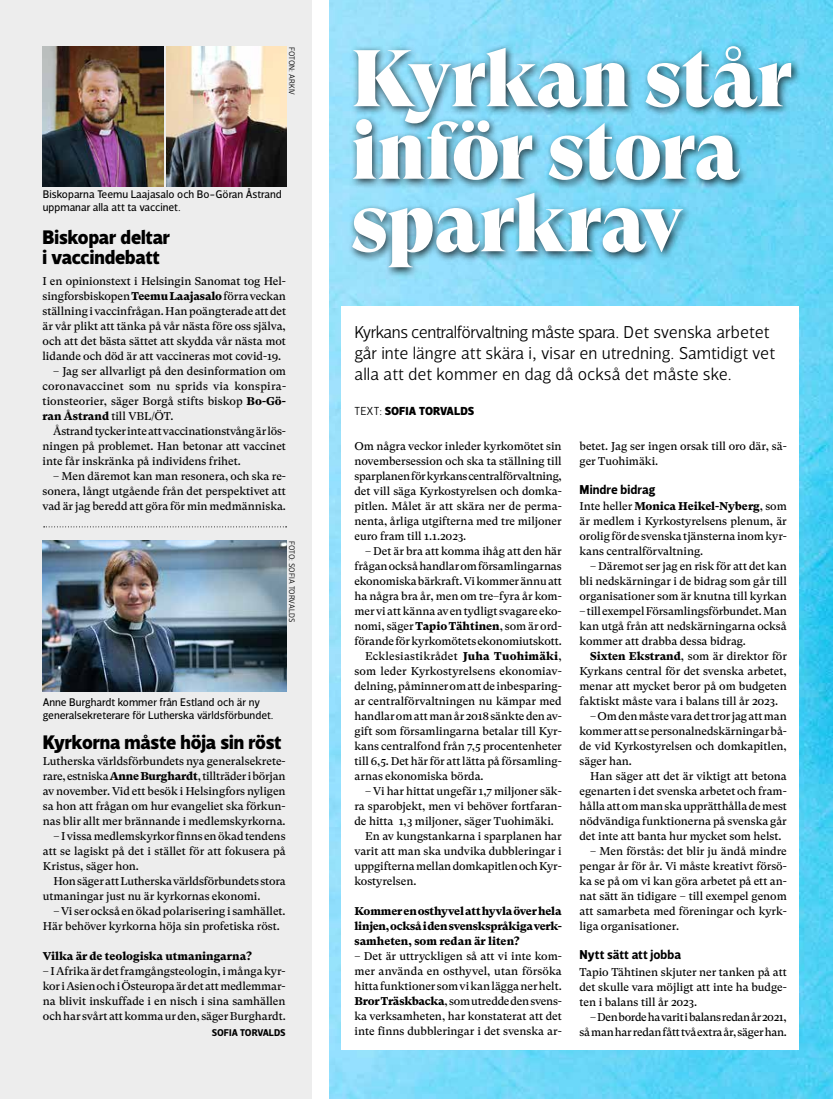
<style>
.page{position:relative;width:833px;height:1099px;background:#fff}
.page>*{position:absolute;margin:0;border:0;box-sizing:border-box;transform-origin:0 0}
.t1{font:80px/72.5px "GT Super Display Super";letter-spacing:-.02em;color:#fff}
.t2{font:900 20px/20px "Velino Sans";letter-spacing:-.005em;color:#000}
.t3{font:300 17.5px/21.2px "Velino Sans";letter-spacing:-.005em;color:#000}
.t4{font:700 13.12px "Velino Sans";letter-spacing:.005em;color:#000}
.t5{font:900 11.88px "Velino Sans";color:#000}
.t6{font:11.25px/15px "GT Super Text";letter-spacing:-.005em;color:#000;text-align:justify}
.t7{font:11.25px/13.1px "Velino Sans";color:#000}
.t8{font:900 11.25px/15px "GT Super Text";letter-spacing:-.01em;color:#000;text-align:justify}
.t9{font:11.25px/15px "GT Super Text";letter-spacing:-.03em;color:#000;text-align:right}
.t10{font:11.25px "GT Super Text";letter-spacing:.015em;color:#000}
.t11{font:700 10px "Velino Sans";letter-spacing:-.005em;color:#000}
.t12{font:300 8.12px "Velino Sans";letter-spacing:.01em;color:#000}
.s1{font-weight:900}
.s2{font-weight:300}
</style>
<div class="page">
<img style="left:330px;top:0;width:503px;height:136px">
<img style="left:330px;top:136px;width:503px;height:962px">
<div style="left:0;top:0;width:312px;height:1098px;background:#ededed"></div>
<img style="left:43px;top:46px;width:120px;height:141px">
<img style="left:166px;top:46px;width:120px;height:141px">
<div style="left:341px;top:306px;width:457px;height:743px;background:#fff"></div>
<svg style="left:44px;top:526px;width:243px;height:1px"></svg>
<img style="left:43px;top:540px;width:243px;height:151px">
<div style="left:348px;top:41px;width:453px;height:237px;background:#000;opacity:.75"></div>
<p class="t12" style="left:297px;top:47px;width:50px;rotate:90deg">FOTON: ARKIV</p>
<p class="t7" style="left:43px;top:188px;width:240px">Biskoparna Teemu Laajasalo och Bo-Göran Åstrand uppmanar alla att ta vaccinet.</p>
<h2 class="t2" style="left:43px;top:227px;width:129px">Biskopar deltar i vaccindebatt</h2>
<p class="t6" style="left:43px;top:274px;width:245px">I en opinionstext i Helsingin Sanomat tog Hel&shy;singforsbiskopen <span class="s1">Teemu Laajasalo</span> förra veckan ställning i vaccinfrågan. Han poängterade att det är vår plikt att tänka på vår nästa före oss själva, och att det bästa sättet att skydda vår nästa mot lidande och död är att vaccineras mot covid-19.</p>
<p class="t6" style="left:43px;top:364px;width:245px;text-indent:11px">– Jag ser allvarligt på den desinformation om coronavaccinet som nu sprids via konspira&shy;tionsteorier, säger Borgå stifts biskop <span class="s1">Bo-Gö&shy;ran Åstrand</span> till VBL/ÖT.</p>
<p class="t6" style="left:43px;top:424px;width:245px;text-indent:11px">Åstrand tycker inte att vaccinationstvång är lös&shy;ningen på problemet. Han betonar att vaccinet inte får inskränka på individens frihet.</p>
<p class="t6" style="left:43px;top:469px;width:245px;text-indent:11px">– Men däremot kan man resonera, och ska re&shy;sonera, långt utgående från det perspektivet att vad är jag beredd att göra för min medmänniska.</p>
<p class="t12" style="left:297px;top:540px;width:83px;rotate:90deg">FOTO: SOFIA TORVALDS</p>
<p class="t7" style="left:43px;top:695px;width:232px">Anne Burghardt kommer från Estland och är ny generalsekreterare för Lutherska världsförbundet.</p>
<h2 class="t2" style="left:43px;top:732px;width:240px">Kyrkorna måste höja sin röst</h2>
<p class="t6" style="left:43px;top:754px;width:244px">Lutherska världsförbundets nya generalsekrete&shy;rare, estniska <span class="s1">Anne Burghardt</span>, tillträder i början av november. Vid ett besök i Helsingfors nyligen sa hon att frågan om hur evangeliet ska förkun&shy;nas blir allt mer brännande i medlemskyrkorna.</p>
<p class="t6" style="left:43px;top:829px;width:244px;text-indent:11px">– I vissa medlemskyrkor finns en ökad tendens att se lagiskt på det i stället för att fokusera på Kristus, säger hon.</p>
<p class="t6" style="left:43px;top:874px;width:244px;text-indent:11px">Hon säger att Lutherska världsförbundets stora utmaningar just nu är kyrkornas ekonomi.</p>
<p class="t6" style="left:43px;top:904px;width:244px;text-indent:11px">– Vi ser också en ökad polarisering i samhället.<br>Här behöver kyrkorna höja sin profetiska röst.</p>
<p class="t8" style="left:43px;top:949px;width:211px">Vilka är de teologiska utmaningarna?</p>
<p class="t6" style="left:43px;top:964px;width:244px">– I Afrika är det framgångsteologin, i många kyr&shy;kor i Asien och i Östeuropa är det att medlemmar&shy;na blivit inskuffade i en nisch i sina samhällen och har svårt att komma ur den, säger Burghardt.</p>
<p class="t11" style="left:212px;top:1026px;width:75px">SOFIA TORVALDS</p>
<h1 class="t1" style="left:351px;top:43px;width:442px">Kyrkan står inför stora sparkrav</h1>
<h3 class="t3" style="left:354px;top:321px;width:422px">Kyrkans centralförvaltning måste spara. Det svenska arbetet går inte längre att skära i, visar en utredning. Samtidigt vet alla att det kommer en dag då också det måste ske.</h3>
<p class="t5" style="left:354px;top:404px;width:121px"><span class="s2">TEXT:</span> SOFIA TORVALDS</p>
<p class="t6" style="left:354px;top:439px;width:209px">Om några veckor inleder kyrkomötet sin novembersession och ska ta ställning till sparplanen för kyrkans centralförvaltning, det vill säga Kyrkostyrelsen och domka&shy;pitlen. Målet är att skära ner de perma&shy;nenta, årliga utgifterna med tre miljoner euro fram till 1.1.2023.</p>
<p class="t6" style="left:365px;top:544px;width:198px">– Det är bra att komma ihåg att den här</p>
<p class="t6" style="left:354px;top:559px;width:209px">frågan också handlar om församlingarnas</p>
<p class="t6" style="left:354px;top:574px;width:209px">ekonomiska bärkraft. Vi kommer ännu att</p>
<p class="t6" style="left:354px;top:589px;width:209px">ha några bra år, men om tre–fyra år kom-</p>
<p class="t6" style="left:354px;top:604px;width:209px">mer vi att känna av en tydligt svagare eko-</p>
<p class="t6" style="left:354px;top:619px;width:209px">nomi, säger <span class="s1">Tapio Tähtinen</span>, som är ord-</p>
<p class="t6" style="left:354px;top:634px;width:209px">förande för kyrkomötets ekonomiutskott.</p>
<p class="t10" style="left:365px;top:650px;width:198px">Ecklesiastikrådet <span class="s1">Juha Tuohimäki</span>,</p>
<p class="t6" style="left:354px;top:664px;width:209px">som leder Kyrkostyrelsens ekonomiav-</p>
<p class="t6" style="left:354px;top:679px;width:209px">delning, påminner om att de inbesparing-</p>
<p class="t6" style="left:354px;top:694px;width:209px">ar centralförvaltningen nu kämpar med</p>
<p class="t6" style="left:354px;top:709px;width:209px">handlar om att man år 2018 sänkte den av-</p>
<p class="t6" style="left:354px;top:724px;width:209px">gift som församlingarna betalar till Kyr-</p>
<p class="t6" style="left:354px;top:739px;width:209px">kans centralfond från 7,5 procentenheter</p>
<p class="t6" style="left:354px;top:754px;width:209px">till 6,5. Det här för att lätta på församling-</p>
<p class="t6" style="left:354px;top:769px;width:131px">arnas ekonomiska börda.</p>
<p class="t6" style="left:365px;top:784px;width:198px">– Vi har hittat ungefär 1,7 miljoner säk-</p>
<p class="t6" style="left:354px;top:799px;width:209px">ra sparobjekt, men vi behöver fortfaran-</p>
<p class="t6" style="left:354px;top:814px;width:201px">de hitta 1,3 miljoner, säger Tuohimäki.</p>
<p class="t6" style="left:365px;top:829px;width:198px">En av kungstankarna i sparplanen har</p>
<p class="t6" style="left:354px;top:844px;width:209px">varit att man ska undvika dubbleringar i</p>
<p class="t6" style="left:354px;top:859px;width:209px">uppgifterna mellan domkapitlen och Kyr-</p>
<p class="t6" style="left:354px;top:874px;width:63px">kostyrelsen.</p>
<p class="t8" style="left:354px;top:904px;width:209px">Kommer en osthyvel att hyvla över hela linjen, också i den svenskspråkiga verk&shy;samheten, som redan är liten?</p>
<p class="t6" style="left:354px;top:949px;width:209px">– Det är uttryckligen så att vi inte kom&shy;mer använda en osthyvel, utan försöka hitta funktioner som vi kan lägga ner helt.<br><span class="s1">Bror Träskbacka</span>, som utredde den svens&shy;ka verksamheten, har konstaterat att det inte finns dubbleringar i det svenska ar-</p>
<p class="t6" style="left:579px;top:439px;width:209px">betet. Jag ser ingen orsak till oro där, sä&shy;ger Tuohimäki.</p>
<p class="t4" style="left:579px;top:481px;width:77px">Mindre bidrag</p>
<p class="t6" style="left:579px;top:499px;width:209px">Inte heller <span class="s1">Monica Heikel-Nyberg</span>, som är medlem i Kyrkostyrelsens plenum, är orolig för de svenska tjänsterna inom kyr&shy;kans centralförvaltning.</p>
<p class="t6" style="left:579px;top:559px;width:209px;text-indent:11px">– Däremot ser jag en risk för att det kan bli nedskärningar i de bidrag som går till organisationer som är knutna till kyrkan</p>
<p class="t6" style="left:579px;top:604px;width:209px">– till exempel Församlingsförbundet. Man kan utgå från att nedskärningarna också kommer att drabba dessa bidrag.</p>
<p class="t6" style="left:579px;top:649px;width:209px;text-indent:11px"><span class="s1">Sixten Ekstrand</span>, som är direktor för Kyrkans central för det svenska arbetet, menar att mycket beror på om budgeten faktiskt måste vara i balans till år 2023.</p>
<p class="t6" style="left:579px;top:709px;width:209px;text-indent:11px">– Om den måste vara det tror jag att man kommer att se personalnedskärningar bå&shy;de vid Kyrkostyrelsen och domkapitlen, säger han.</p>
<p class="t6" style="left:579px;top:769px;width:209px;text-indent:11px">Han säger att det är viktigt att betona egenarten i det svenska arbetet och fram&shy;hålla att om man ska upprätthålla de mest nödvändiga funktionerna på svenska går det inte att banta hur mycket som helst.</p>
<p class="t6" style="left:579px;top:844px;width:209px;text-indent:11px">– Men förstås: det blir ju ändå mindre pengar år för år. Vi måste kreativt försö&shy;ka se på om vi kan göra arbetet på ett an&shy;nat sätt än tidigare – till exempel genom att samarbeta med föreningar och kyrk&shy;liga organisationer.</p>
<p class="t4" style="left:579px;top:946px;width:103px">Nytt sätt att jobba</p>
<p class="t6" style="left:579px;top:964px;width:209px">Tapio Tähtinen skjuter ner tanken på att det skulle vara möjligt att inte ha budge&shy;ten i balans till år 2023.</p>
<p class="t9" style="left:579px;top:1009px;width:209px">– Den borde ha varit i balans redan år 2021, så man har redan fått två extra år, säger han.</p>
</div>
